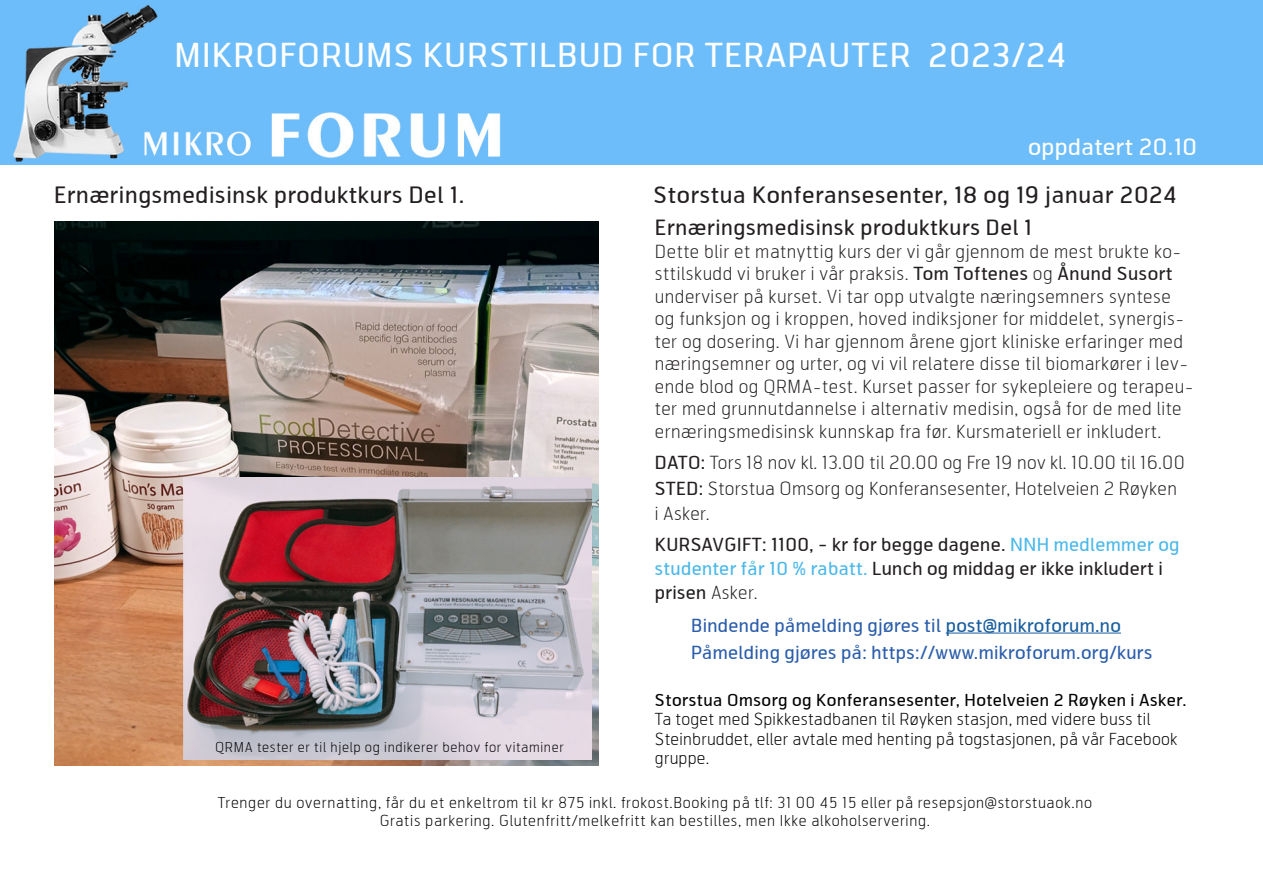
<style>
.page{position:relative;width:1263px;height:893px;background:#fff}
.page>*{position:absolute;margin:0;border:0;box-sizing:border-box;transform-origin:0 0}
.t1{font:33px "Telenor";letter-spacing:.03em;color:#fff}
.t2{font:22.5px "Telenor";letter-spacing:.03em;color:#231f20}
.t3{font:22.5px "Telenor";letter-spacing:.02em;color:#fff}
.t4{font:21px "Telenor";letter-spacing:.03em;color:#231f20}
.t5{font:300 18px/22.5px "Telenor";letter-spacing:.03em;color:#231f20}
.t6{font:18px/24px "Telenor";letter-spacing:.02em;color:#231f20}
.t7{font:18px/27px "Telenor";letter-spacing:.02em;color:#2a5dab}
.t8{font:300 16.5px/19.5px "Telenor";letter-spacing:.02em;color:#000001}
.t9{font:16.5px "Telenor";letter-spacing:.03em;color:#000001}
.t10{font:300 15px "Telenor";letter-spacing:.05em;color:#000001}
.t11{font:300 13.5px "Telenor";letter-spacing:.05em;color:#000001}
.s1{font-weight:400}
.s2{color:#4ab8e9}
.s3{font-weight:300}
.s4{color:#175d9e}
</style>
<div class="page">
<img style="left:0;top:0;width:1263px;height:165px">
<hr style="left:946px;top:633px;width:175px;height:1px;background:#175d9e">
<img style="left:54px;top:221px;width:544px;height:545px">
<img style="left:184px;top:477px;width:407px;height:282px">
<p class="t1" style="left:174px;top:34px;width:894px">MIKROFORUMS KURSTILBUD FOR TERAPAUTER 2023/24</p>
<p class="t3" style="left:1028px;top:133px;width:170px">oppdatert 20.10</p>
<p class="t2" style="left:54px;top:181px;width:412px">Ernæringsmedisinsk produktkurs Del 1.</p>
<p class="t2" style="left:654px;top:181px;width:525px">Storstua Konferansesenter, 18 og 19 januar 2024</p>
<p class="t4" style="left:655px;top:214px;width:379px">Ernæringsmedisinsk produktkurs Del 1</p>
<p class="t5" style="left:655px;top:239px;width:540px">Dette blir et matnyttig kurs der vi går gjennom de mest brukte ko&shy;sttilskudd vi bruker i vår praksis. <span class="s1">Tom Toftenes</span> og <span class="s1">Ånund Susort </span>underviser på kurset. Vi tar opp utvalgte næringsemners syntese og funksjon og i kroppen, hoved indiksjoner for middelet, synergis&shy;ter og dosering. Vi har gjennom årene gjort kliniske erfaringer med næringsemner og urter, og vi vil relatere disse til biomarkører i lev&shy;ende blod og QRMA-test. Kurset passer for sykepleiere og terapeu&shy;ter med grunnutdannelse i alternativ medisin, også for de med lite ernæringsmedisinsk kunnskap fra før. Kursmateriell er inkludert.</p>
<p class="t5" style="left:655px;top:451px;width:531px"><span class="s1">DATO:</span> Tors 18 nov kl. 13.00 til 20.00 og Fre 19 nov kl. 10.00 til 16.00</p>
<p class="t5" style="left:655px;top:475px;width:523px;line-height:25.5px"><span class="s1">STED:</span> Storstua Omsorg og Konferansesenter, Hotelveien 2 Røyken i Asker.</p>
<p class="t6" style="left:655px;top:532px;width:526px">KURSAVGIFT: 1100, - kr for begge dagene. <span class="s2">NNH medlemmer og studenter får 10 % rabatt.</span> Lunch og middag er ikke inkludert i prisen <span class="s3">Asker.</span></p>
<p class="t11" style="left:215px;top:738px;width:350px">QRMA tester er til hjelp og indikerer behov for vitaminer</p>
<p class="t7" style="left:691px;top:611px;width:463px">Bindende påmelding gjøres til <span class="s4">post@mikroforum.no<br></span>Påmelding gjøres på: https://www.mikroforum.org/kurs</p>
<p class="t9" style="left:655px;top:689px;width:533px">Storstua Omsorg og Konferansesenter, Hotelveien 2 Røyken i Asker.</p>
<p class="t8" style="left:655px;top:709px;width:524px">Ta toget med Spikkestadbanen til Røyken stasjon, med videre buss til<br>Steinbruddet, eller avtale med henting på togstasjonen, på vår Facebook gruppe.</p>
<p class="t10" style="left:218px;top:793px;width:876px">Trenger du overnatting, får du et enkeltrom til kr 875 inkl. frokost.Booking på tlf: 31 00 45 15 eller på resepsjon@storstuaok.no</p>
<p class="t10" style="left:380px;top:811px;width:552px">Gratis parkering. Glutenfritt/melkefritt kan bestilles, men Ikke alkoholservering.</p>
</div>
